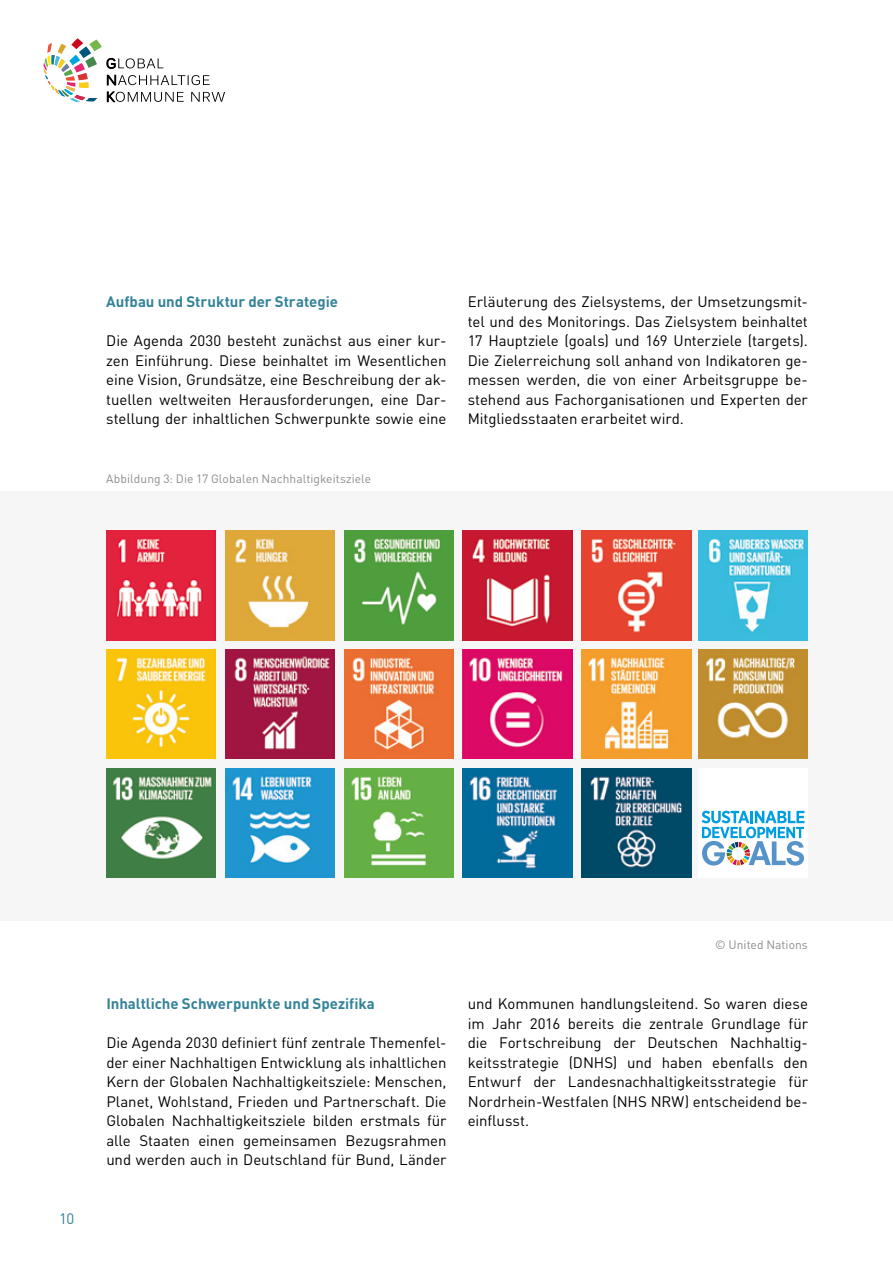
<style>
.page{position:relative;width:893px;height:1263px;background:#fff}
.page>*{position:absolute;margin:0;border:0;box-sizing:border-box;transform-origin:0 0}
.t1{font:15px/19.5px "DIN Pro";letter-spacing:-.005em;color:#000;text-align:justify}
.t2{font:700 15px "DIN Pro";color:#338398}
.t3{font:15px "DIN Pro";color:#338398}
.t4{font:12px "DIN Pro";letter-spacing:.005em;color:#8b8c8e}
</style>
<div class="page">
<div style="left:0;top:492px;width:893px;height:429px;background:#f6f6f6"></div>
<img style="left:582px;top:769px;width:109px;height:109px">
<img style="left:463px;top:769px;width:109px;height:109px">
<img style="left:344px;top:769px;width:109px;height:109px">
<img style="left:225px;top:769px;width:109px;height:109px">
<img style="left:106px;top:769px;width:109px;height:109px">
<img style="left:699px;top:650px;width:109px;height:109px">
<img style="left:582px;top:650px;width:109px;height:109px">
<img style="left:463px;top:650px;width:109px;height:109px">
<img style="left:344px;top:650px;width:109px;height:109px">
<img style="left:225px;top:650px;width:109px;height:109px">
<img style="left:106px;top:650px;width:109px;height:109px">
<img style="left:699px;top:531px;width:109px;height:109px">
<img style="left:582px;top:531px;width:109px;height:109px">
<img style="left:463px;top:531px;width:109px;height:109px">
<img style="left:344px;top:531px;width:109px;height:109px">
<img style="left:225px;top:531px;width:109px;height:109px">
<img style="left:106px;top:531px;width:109px;height:109px">
<div style="left:699px;top:769px;width:109px;height:109px;background:#fff"></div>
<svg style="left:701px;top:811px;width:103px;height:54px"></svg>
<svg style="left:44px;top:38px;width:181px;height:64px"></svg>
<p class="t2" style="left:106px;top:289px;width:233px">Aufbau und Struktur der Strategie</p>
<p class="t1" style="left:106px;top:330px;width:342px">Die Agenda 2030 besteht zunächst aus einer kur&shy;zen Einfü hrung. Diese beinhaltet im Wesentlichen eine Vision, Grundsätze, eine Beschreibung der ak&shy;tuellen weltweiten Herausforderungen, eine Dar&shy;stellung der inhaltlichen Schwerpunkte sowie eine</p>
<p class="t4" style="left:106px;top:469px;width:266px">Abbildung 3: Die 17 Globalen Nachhaltigkeitsziele</p>
<p class="t1" style="left:468px;top:291px;width:342px;text-align:left">Erläuterung des Zielsystems, der Umsetzungsmit&shy;tel und des Monitorings. Das Zielsystem beinhaltet 17 Hauptziele (goals) und 169 Unterziele (targets).<br>Die Zielerreichung soll anhand von Indikatoren ge&shy;messen werden, die von einer Arbeitsgruppe be&shy;stehend aus Fachorganisationen und Experten der Mitgliedsstaaten erarbeitet wird.</p>
<p class="t3" style="left:59px;top:1207px;width:17px">10</p>
<p class="t2" style="left:106px;top:991px;width:270px">I nhaltliche Schwerpunkte und Spezifika</p>
<p class="t1" style="left:106px;top:1032px;width:342px">Die Agenda 2030 definiert fü nf zentrale Themenfel&shy;der einer Nachhaltigen Entwicklung als inhaltlichen Kern der Globalen Nachhaltigkeitsziele: Menschen, Planet, Wohlstand, Frieden und Partnerschaft. Die Globalen Nachhaltigkeitsziele bilden erstmals fü r alle Staaten einen gemeinsamen Bezugsrahmen und werden auch in Deutschland für Bund, Länder</p>
<p class="t4" style="left:715px;top:935px;width:94px">© United Nations</p>
<p class="t1" style="left:468px;top:993px;width:342px">und Kommunen handlungsleitend. So waren diese im Jahr 2016 bereits die zentrale Grundlage für die Fortschreibung der Deutschen Nachhaltig&shy;keitsstrategie (DNHS) und haben ebenfalls den Entwurf der Landesnachhaltigkeitsstrategie fü r Nordrhein-Westfalen (NHS NRW) entscheidend be&shy;einflusst.</p>
</div>
